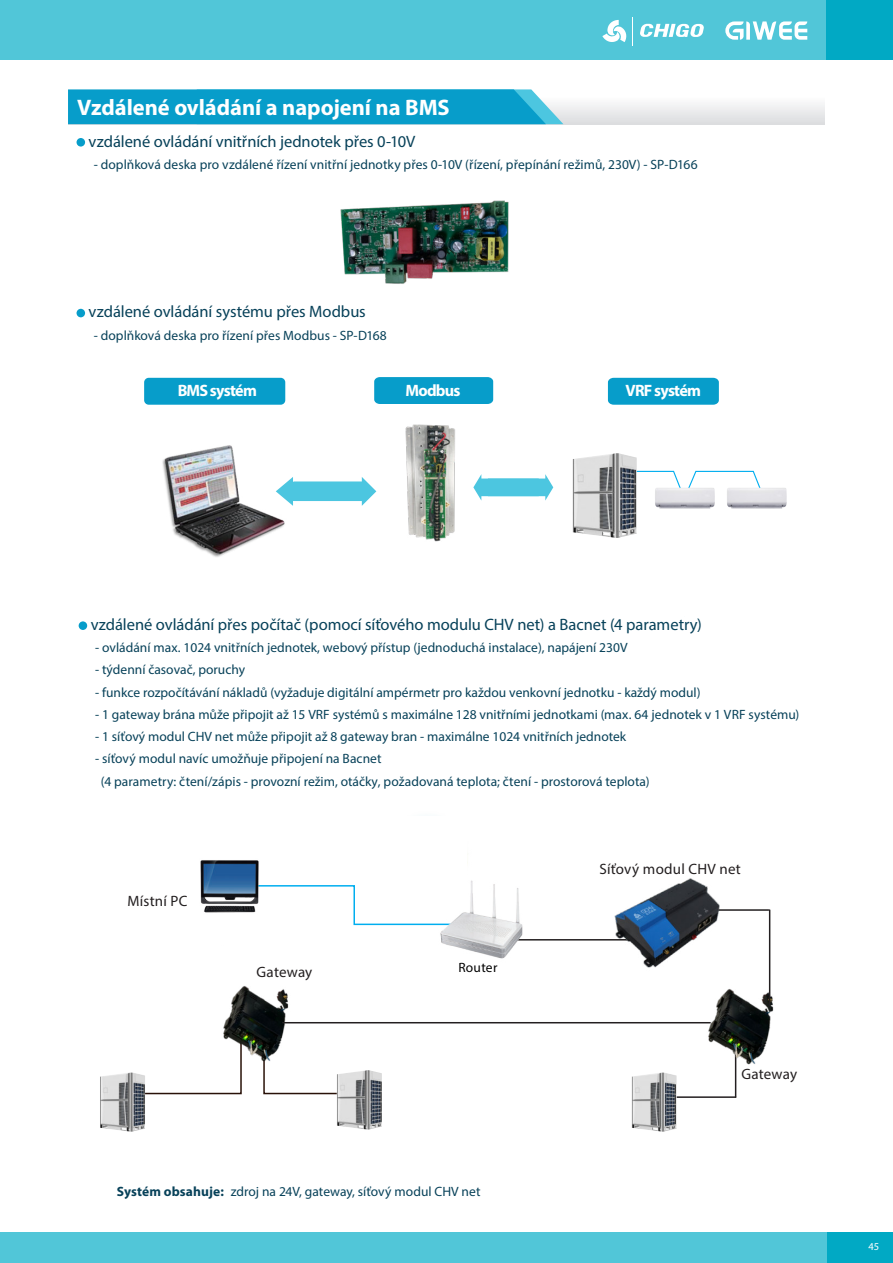
<style>
.page{position:relative;width:893px;height:1263px;background:#fff}
.page>*{position:absolute;margin:0;border:0;box-sizing:border-box;transform-origin:0 0}
.t1{font:700 22.5px "Myriad Pro";letter-spacing:-.005em;color:#fff}
.t2{font:16.5px "Myriad Pro";letter-spacing:-.005em;color:#074159}
.t3{font:700 16.5px "Myriad Pro";letter-spacing:-.045em;color:#fff}
.t4{font:15px "Myriad Pro";letter-spacing:.015em;color:#231f20}
.t5{font:13.5px/22.2px "Myriad Pro";color:#074159}
.t6{font:13.5px "Myriad Pro";letter-spacing:.02em;color:#030303}
.t7{font:10.5px "Myriad Pro";color:#fff}
.s1{font-weight:700}
</style>
<div class="page">
<div style="left:0;top:1232px;width:893px;height:31px;background:#51c6d8"></div>
<div style="left:827px;top:1232px;width:66px;height:31px;background:#01a9c4"></div>
<div style="left:0;top:0;width:893px;height:60px;background:#51c6d8"></div>
<div style="left:826px;top:0;width:67px;height:60px;background:#01a9c4"></div>
<svg style="left:725px;top:21px;width:82px;height:19px"></svg>
<svg style="left:602px;top:17px;width:31px;height:28px"></svg>
<svg style="left:640px;top:24px;width:64px;height:13px"></svg>
<svg style="left:340px;top:477px;width:36px;height:29px"></svg>
<div style="left:144px;top:378px;width:141px;height:27px;background:#079dca;border-radius:5px"></div>
<div style="left:374px;top:377px;width:119px;height:27px;background:#079dca"></div>
<div style="left:608px;top:378px;width:111px;height:27px;background:#079dca"></div>
<svg style="left:473px;top:474px;width:80px;height:27px"></svg>
<img style="left:162px;top:445px;width:178px;height:112px">
<div style="left:68px;top:90px;width:757px;height:34px;background:linear-gradient(to bottom,#fff,#dddee0)"></div>
<svg style="left:68px;top:89px;width:495px;height:35px;background:#13a2cc"></svg>
<div style="left:77px;top:138px;width:8px;height:9px;background:#079dca;border-radius:50%"></div>
<div style="left:77px;top:309px;width:8px;height:8px;background:#079dca;border-radius:50%"></div>
<img style="left:405px;top:424px;width:50px;height:117px">
<img style="left:340px;top:200px;width:169px;height:84px">
<img style="left:572px;top:453px;width:65px;height:85px">
<img style="left:200px;top:860px;width:407px;height:99px">
<svg style="left:145px;top:1023px;width:197px;height:72px"></svg>
<img style="left:213px;top:986px;width:104px;height:87px">
<div style="left:200px;top:946px;width:122px;height:34px;background:#fff"></div>
<div style="left:570px;top:942px;width:122px;height:34px;background:#fff"></div>
<img style="left:100px;top:1072px;width:45px;height:60px">
<div style="left:370px;top:816px;width:96px;height:83px;background:#fff"></div>
<img style="left:337px;top:1070px;width:45px;height:60px">
<hr style="left:283px;top:1022px;width:427px;height:1px;background:#231f20">
<hr style="left:735px;top:1025px;width:1px;height:72px;background:#231f20">
<img style="left:697px;top:981px;width:77px;height:95px">
<hr style="left:769px;top:910px;width:1px;height:96px;background:#231f20">
<hr style="left:711px;top:909px;width:58px;height:2px;background:#231f20">
<hr style="left:659px;top:1096px;width:77px;height:2px;background:#231f20">
<img style="left:631px;top:1072px;width:46px;height:60px">
<svg style="left:625px;top:470px;width:136px;height:68px"></svg>
<img style="left:655px;top:488px;width:60px;height:21px">
<img style="left:727px;top:488px;width:60px;height:21px">
<div style="left:79px;top:621px;width:8px;height:9px;background:#079dca;border-radius:50%"></div>
<img style="left:607px;top:878px;width:120px;height:90px">
<h1 class="t1" style="left:77px;top:96px;width:374px">Vzdálené ovládání a napojení na BMS</h1>
<p class="t2" style="left:89px;top:133px;width:328px">vzdálené ovládání vnitřních jednotek přes 0-10V</p>
<p class="t5" style="left:94px;top:154px;width:605px">- doplňková deska pro vzdálené řízení vnitřní jednotky přes 0-10V (řízení, přepínání režimů, 230V) - SP-D166</p>
<p class="t2" style="left:89px;top:304px;width:279px">vzdálené ovládání systému přes Modbus</p>
<p class="t5" style="left:94px;top:324px;width:295px">- doplňková deska pro řízení přes Modbus - SP-D168</p>
<p class="t3" style="left:178px;top:382px;width:81px">BMS systém</p>
<p class="t3" style="left:405px;top:382px;width:57px">Modbus</p>
<p class="t3" style="left:625px;top:382px;width:77px">VRF systém</p>
<p class="t2" style="left:91px;top:616px;width:613px">vzdálené ovládání přes počítač (pomocí síťového modulu CHV net) a Bacnet (4 parametry)</p>
<p class="t5" style="left:95px;top:637px;width:534px">- ovládání max. 1024 vnitřních jednotek, webový přístup (jednoduchá instalace), napájení 230V</p>
<p class="t5" style="left:95px;top:659px;width:152px">- týdenní časovač, poruchy</p>
<p class="t5" style="left:95px;top:681px;width:607px">- funkce rozpočítávání nákladů (vyžaduje digitální ampérmetr pro každou venkovní jednotku - každý modul)</p>
<p class="t5" style="left:95px;top:704px;width:706px">- 1 gateway brána může připojit až 15 VRF systémů s maximálne 128 vnitřními jednotkami (max. 64 jednotek v 1 VRF systému)</p>
<p class="t5" style="left:95px;top:726px;width:533px">- 1 síťový modul CHV net může připojit až 8 gateway bran - maximálne 1024 vnitřních jednotek</p>
<p class="t5" style="left:101px;top:748px;width:550px;text-indent:-6px">- síťový modul navíc umožňuje připojení na Bacnet<br>(4 parametry: čtení/zápis - provozní režim, otáčky, požadovaná teplota; čtení - prostorová teplota)</p>
<p class="t4" style="left:127px;top:893px;width:61px">Místní PC</p>
<p class="t4" style="left:257px;top:964px;width:57px">Gateway</p>
<p class="t6" style="left:458px;top:961px;width:41px">Router</p>
<p class="t5" style="left:117px;top:1180px;width:365px"><span class="s1">Systém obsahuje:</span> zdroj na 24V, gateway, síťový modul CHV net</p>
<p class="t4" style="left:600px;top:861px;width:143px">Síťový modul CHV net</p>
<p class="t4" style="left:741px;top:1066px;width:57px">Gateway</p>
<p class="t7" style="left:868px;top:1241px;width:12px">45</p>
</div>
